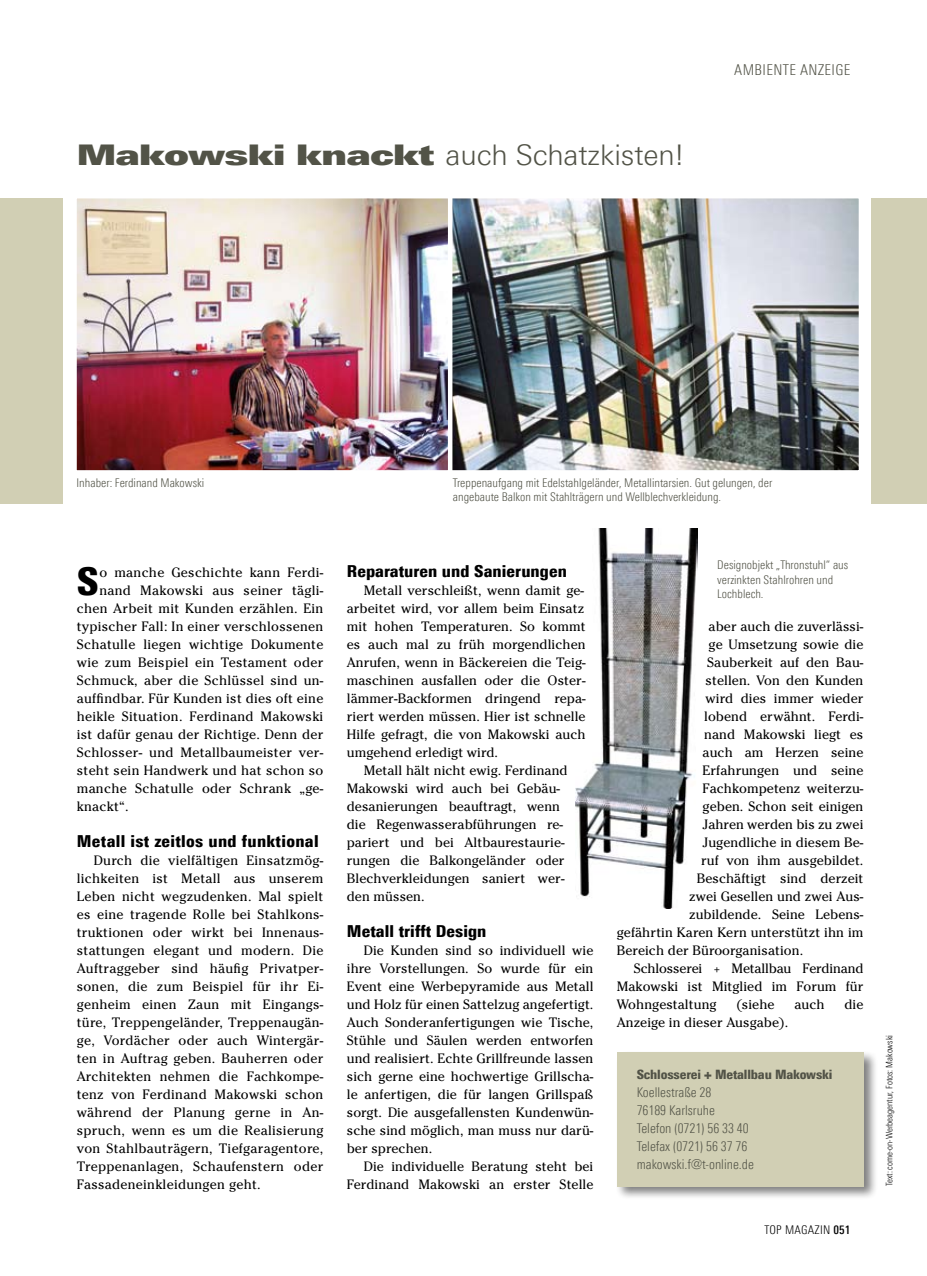
<style>
.page{position:relative;width:927px;height:1276px;background:#fff}
.page>*{position:absolute;margin:0;border:0;box-sizing:border-box;transform-origin:0 0}
.t1{font:900 38.4px "Linotype Univers 820 Cn";color:#000}
.t2{font:300 28.5px "Linotype Univers 330";letter-spacing:-.005em;color:#525347}
.t3{font:900 16.5px "Linotype Univers 820 Cn";letter-spacing:.005em;color:#000}
.t4{font:300 15px "Linotype Univers 320 Cn";letter-spacing:.025em;color:#525347}
.t5{font:13.5px/18px "Cheltenham Std";letter-spacing:.005em;color:#000;text-align:justify}
.t6{font:300 13.5px/18px "Linotype Univers 320 Cn";color:#525347}
.t7{font:900 12.9px "Linotype Univers 820 Cn";letter-spacing:-.01em;color:#525347}
.t8{font:300 12px/14.2px "Linotype Univers 320 Cn";color:#525347}
.t9{font:300 12px "Linotype Univers 320 Cn";letter-spacing:.025em;color:#000}
.t10{font:300 9px "Linotype Univers 320 Cn";color:#000}
.s1{font-family:"Linotype Univers 940 Ex X Black";font-weight:400}
.s2{font-family:"Linotype Univers 520 Cn";font-weight:500}
</style>
<div class="page">
<img style="left:575px;top:528px;width:123px;height:380px">
<div style="left:0;top:198px;width:927px;height:305px;background:#d1cfb4"></div>
<div style="left:64px;top:123px;width:807px;height:404px;background:#fff"></div>
<div style="left:615px;top:1050px;width:270px;height:156px;background:#000;opacity:.5"></div>
<div style="left:617px;top:1052px;width:247px;height:134px;background:#d1cfb4"></div>
<img style="left:452px;top:199px;width:406px;height:271px">
<div style="left:442px;top:194px;width:421px;height:281px;border:4px solid #fff"></div>
<img style="left:77px;top:199px;width:370px;height:271px">
<div style="left:72px;top:194px;width:380px;height:281px;border:4px solid #fff"></div>
<h2 class="t2" style="left:77px;top:138px;width:608px"><span class="s1">Makowski knackt</span> auch Schatzkisten!</h2>
<p class="t4" style="left:734px;top:61px;width:17px">Ambie</p>
<p class="t4" style="left:773px;top:61px;width:59px">nte Anzeige</p>
<p class="t8" style="left:77px;top:475px;width:129px">Inhaber: Ferdinand Makowski</p>
<p class="t8" style="left:453px;top:475px;width:321px">Treppenaufgang mit Edelstahlgeländer, Metallintarsien. Gut gelungen, der angebaute Balkon mit Stahlträgern und Wellblechverkleidung.</p>
<h1 class="t1" style="left:77px;top:557px;width:23px">S</h1>
<p class="t5" style="left:99px;top:563px;width:226px">o manche Geschichte kann Ferdi-</p>
<p class="t5" style="left:99px;top:581px;width:225px">nand Makowski aus seiner tägli-</p>
<p class="t5" style="left:77px;top:599px;width:248px">chen Arbeit mit Kunden erzählen. Ein</p>
<p class="t5" style="left:77px;top:617px;width:248px">typischer Fall: In einer verschlossenen</p>
<p class="t5" style="left:77px;top:635px;width:248px">Schatulle liegen wichtige Dokumente</p>
<p class="t5" style="left:77px;top:653px;width:248px">wie zum Beispiel ein Testament oder</p>
<p class="t5" style="left:77px;top:671px;width:248px">Schmuck, aber die Schlüssel sind un-</p>
<p class="t5" style="left:77px;top:689px;width:248px">auffindbar. Für Kunden ist dies oft eine</p>
<p class="t5" style="left:77px;top:707px;width:248px">heikle Situation. Ferdinand Makowski</p>
<p class="t5" style="left:77px;top:725px;width:248px">ist dafür genau der Richtige. Denn der</p>
<p class="t5" style="left:77px;top:743px;width:248px">Schlosser- und Metallbaumeister ver-</p>
<p class="t5" style="left:77px;top:761px;width:248px">steht sein Handwerk und hat schon so</p>
<p class="t5" style="left:77px;top:779px;width:248px">manche Schatulle oder Schrank „ge-</p>
<p class="t5" style="left:77px;top:797px;width:53px">knackt“.</p>
<p class="t3" style="left:77px;top:831px;width:243px">Metall ist zeitlos und funktional</p>
<p class="t5" style="left:77px;top:851px;width:248px;text-indent:17px">Durch die vielfältigen Einsatzmög&shy;lichkeiten ist Metall aus unserem Leben nicht wegzudenken. Mal spielt es eine tragende Rolle bei Stahlkons&shy;truktionen oder wirkt bei Innenaus&shy;stattungen elegant und modern. Die Auftraggeber sind häufig Privatper&shy;sonen, die zum Beispiel für ihr Ei&shy;genheim einen Zaun mit Eingangs&shy;türe, Treppengeländer, Treppenaugän&shy;ge, Vordächer oder auch Wintergär&shy;ten in Auftrag geben. Bauherren oder Architekten nehmen die Fachkompe&shy;tenz von Ferdinand Makowski schon während der Planung gerne in An&shy;spruch, wenn es um die Realisierung von Stahlbauträgern, Tiefgaragentore, Treppenanlagen, Schaufenstern oder Fassadeneinkleidungen geht.</p>
<p class="t3" style="left:347px;top:561px;width:222px">Reparaturen und Sanierungen</p>
<p class="t5" style="left:347px;top:581px;width:240px;text-indent:17px">Metall verschleißt, wenn damit ge&shy;arbeitet wird, vor allem beim Einsatz mit hohen Temperaturen. So kommt es auch mal zu früh morgendlichen Anrufen, wenn in Bäckereien die Teig&shy;maschinen ausfallen oder die Oster&shy;lämmer-Backformen dringend repa&shy;riert werden müssen. Hier ist schnelle Hilfe gefragt, die von Makowski auch umgehend erledigt wird.</p>
<p class="t5" style="left:347px;top:761px;width:222px;text-align:left;text-indent:17px">Metall hält nicht ewig. Ferdinand<br>Makowski wird auch bei Gebäu&shy;desanierungen beauftragt, wenn die Regenwasserabführungen re&shy;pariert und bei Altbaurestaurie&shy;rungen die Balkongeländer oder<br>Blechverkleidungen saniert wer&shy;den müssen.</p>
<p class="t3" style="left:347px;top:921px;width:141px">Metall trifft Design</p>
<p class="t5" style="left:347px;top:941px;width:248px;text-indent:17px">Die Kunden sind so individuell wie ihre Vorstellungen. So wurde für ein Event eine Werbepyramide aus Metall und Holz für einen Sattelzug angefertigt.<br>Auch Sonderanfertigungen wie Tische, Stühle und Säulen werden entworfen und realisiert. Echte Grillfreunde lassen sich gerne eine hochwertige Grillscha&shy;le anfertigen, die für langen Grillspaß sorgt. Die ausgefallensten Kundenwün&shy;sche sind möglich, man muss nur darü&shy;ber sprechen.</p>
<p class="t5" style="left:347px;top:1157px;width:248px;text-align:right">Die individuelle Beratung steht bei<br>Ferdinand Makowski an erster Stelle</p>
<p class="t8" style="left:717px;top:558px;width:133px">Designobjekt „Thronstuhl“ aus verzinkten Stahlrohren und<br>Lochblech.</p>
<p class="t5" style="left:709px;top:617px;width:156px">aber auch die zuverlässi-</p>
<p class="t5" style="left:709px;top:635px;width:156px">ge Umsetzung sowie die</p>
<p class="t5" style="left:707px;top:653px;width:158px">Sauberkeit auf den Bau-</p>
<p class="t5" style="left:706px;top:671px;width:159px">stellen. Von den Kunden</p>
<p class="t5" style="left:706px;top:689px;width:159px">wird dies immer wieder</p>
<p class="t5" style="left:704px;top:707px;width:161px">lobend erwähnt. Ferdi-</p>
<p class="t5" style="left:704px;top:725px;width:161px">nand Makowski liegt es</p>
<p class="t5" style="left:703px;top:743px;width:162px">auch am Herzen seine</p>
<p class="t5" style="left:703px;top:761px;width:162px">Erfahrungen und seine</p>
<p class="t5" style="left:703px;top:779px;width:162px">Fachkompetenz weiterzu-</p>
<p class="t5" style="left:703px;top:797px;width:162px">geben. Schon seit einigen</p>
<p class="t5" style="left:703px;top:815px;width:162px">Jahren werden bis zu zwei</p>
<p class="t5" style="left:703px;top:833px;width:162px">Jugendliche in diesem Be-</p>
<p class="t5" style="left:701px;top:851px;width:164px">ruf von ihm ausgebildet.</p>
<p class="t5" style="left:697px;top:869px;width:168px">Beschäftigt sind derzeit</p>
<p class="t5" style="left:689px;top:887px;width:176px">zwei Gesellen und zwei Aus-</p>
<p class="t5" style="left:689px;top:905px;width:176px">zubildende. Seine Lebens-</p>
<p class="t5" style="left:617px;top:923px;width:248px">gefährtin Karen Kern unterstützt ihn im</p>
<p class="t5" style="left:617px;top:941px;width:188px">Bereich der Büroorganisation.</p>
<p class="t5" style="left:634px;top:959px;width:231px">Schlosserei + Metallbau Ferdinand</p>
<p class="t5" style="left:617px;top:977px;width:248px">Makowski ist Mitglied im Forum für</p>
<p class="t5" style="left:617px;top:995px;width:101px">Wohngestaltung</p>
<p class="t5" style="left:736px;top:995px;width:40px">(siehe</p>
<p class="t5" style="left:794px;top:995px;width:32px">auch</p>
<p class="t5" style="left:844px;top:995px;width:21px">die</p>
<p class="t5" style="left:617px;top:1013px;width:173px">Anzeige in dieser Ausgabe).</p>
<p class="t7" style="left:637px;top:1066px;width:197px">Schlosserei + Metallbau Makowski</p>
<p class="t6" style="left:637px;top:1083px;width:119px">Koellestraße 28<br>76189 Karlsruhe<br>Telefon (0721) 56 33 40<br>Telefax (0721) 56 37 76 makowski.f@t-online.de</p>
<p class="t9" style="left:764px;top:1222px;width:88px">TOP Magazi n <span class="s2">051</span></p>
<p class="t10" style="left:884px;top:1186px;width:153px;rotate:-90deg">Text: come-on-Werbeagentur, Fotos: Makowski</p>
</div>
